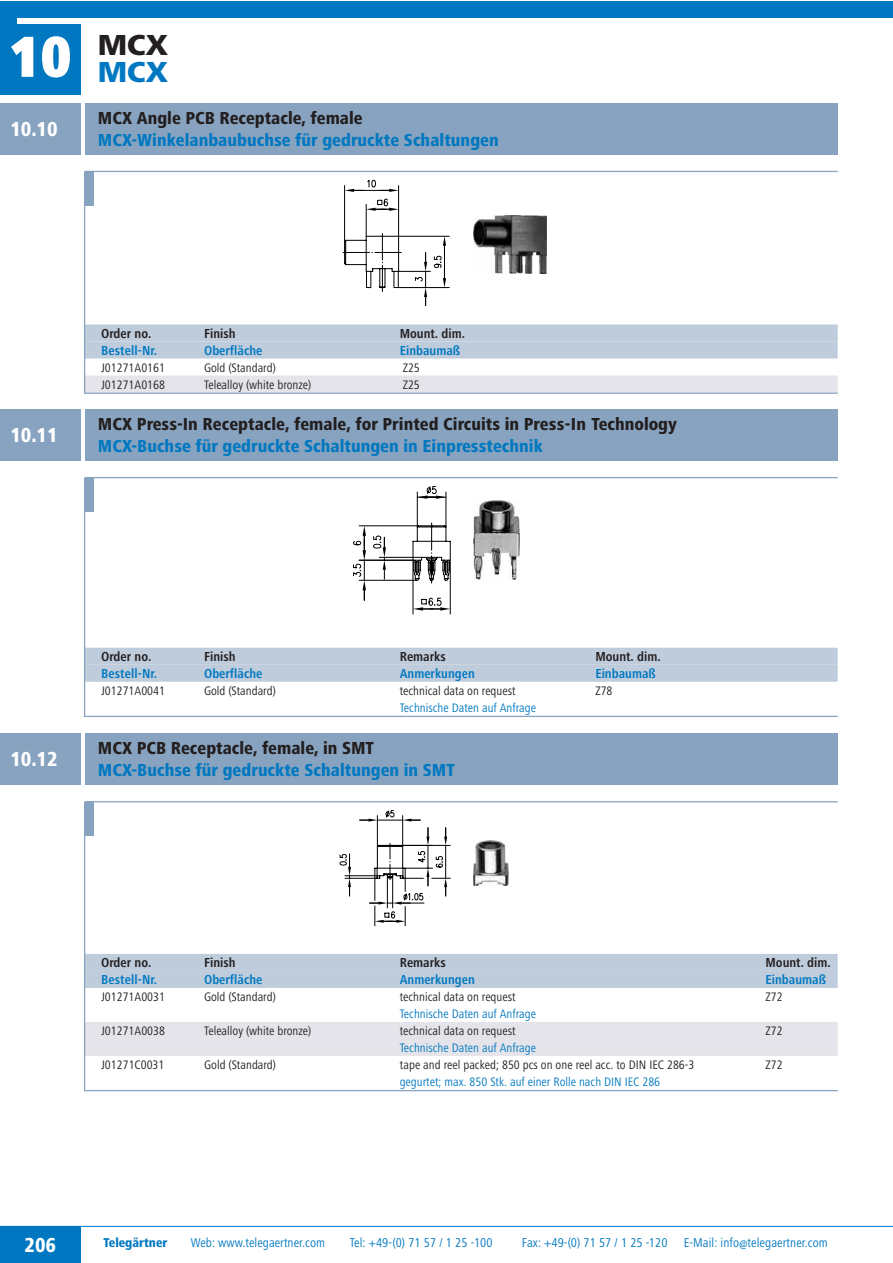
<style>
.page{position:relative;width:893px;height:1263px;background:#fff}
.page>*{position:absolute;margin:0;border:0;box-sizing:border-box;transform-origin:0 0}
.t1{font:800 30px/27px "Frutiger Next LT";color:#231f20;text-align:right}
.t2{font:800 condensed 21px "Frutiger Next LT";color:#fff}
.t3{font:800 condensed 18px "Frutiger Next LT";color:#0078c1}
.t4{font:800 condensed 18px "Frutiger Next LT";color:#231f20}
.t5{font:700 condensed 13.5px "Frutiger Next LT";color:#0078c1}
.t6{font:700 condensed 13.5px "Frutiger Next LT";color:#231f20}
.t7{font:condensed 13.2px "Frutiger Next LT";letter-spacing:.005em;color:#0078c1}
.t8{font:800 condensed 13.2px "Frutiger Next LT";color:#0078c1}
.t9{font:condensed 12.75px "Frutiger Next LT";color:#231f20}
.t10{font:condensed 12.75px "Frutiger Next LT";color:#0078c1}
.s1{color:#0078c1}
</style>
<div class="page">
<div style="left:0;top:1px;width:81px;height:94px;background:#0078c1"></div>
<div style="left:0;top:1226px;width:81px;height:37px;background:#0078c1"></div>
<div style="left:0;top:1px;width:892px;height:17px;background:#0078c1"></div>
<div style="left:17px;top:18px;width:875px;height:5px;background:#fff"></div>
<hr style="left:0;top:1226px;width:892px;height:1px;background:#0078c1">
<div style="left:0;top:103px;width:81px;height:51px;background:#88a3bf"></div>
<div style="left:85px;top:103px;width:753px;height:51px;background:#88a3bf"></div>
<hr style="left:85px;top:171px;width:753px;height:1px;background:#88a3bf">
<svg style="left:342px;top:180px;width:108px;height:126px"></svg>
<img style="left:473px;top:215px;width:73px;height:58px">
<div style="left:85px;top:171px;width:9px;height:34px;background:#88a3bf"></div>
<div style="left:85px;top:324px;width:753px;height:17px;background:#bfccdc"></div>
<div style="left:85px;top:341px;width:753px;height:18px;background:#bfccdc"></div>
<div style="left:85px;top:376px;width:753px;height:17px;background:#e4e4ea"></div>
<hr style="left:85px;top:393px;width:753px;height:1px;background:#88a3bf">
<hr style="left:84px;top:171px;width:1px;height:223px;background:#88a3bf">
<div style="left:0;top:410px;width:81px;height:51px;background:#88a3bf"></div>
<div style="left:85px;top:410px;width:753px;height:51px;background:#88a3bf"></div>
<hr style="left:85px;top:477px;width:753px;height:1px;background:#88a3bf">
<svg style="left:353px;top:486px;width:98px;height:129px"></svg>
<img style="left:473px;top:500px;width:46px;height:79px">
<div style="left:85px;top:478px;width:9px;height:34px;background:#88a3bf"></div>
<div style="left:85px;top:648px;width:753px;height:17px;background:#bfccdc"></div>
<div style="left:85px;top:665px;width:753px;height:17px;background:#bfccdc"></div>
<hr style="left:85px;top:716px;width:753px;height:1px;background:#88a3bf">
<hr style="left:84px;top:478px;width:1px;height:239px;background:#88a3bf">
<div style="left:0;top:734px;width:81px;height:51px;background:#88a3bf"></div>
<div style="left:85px;top:734px;width:753px;height:51px;background:#88a3bf"></div>
<hr style="left:85px;top:801px;width:753px;height:1px;background:#88a3bf">
<svg style="left:339px;top:810px;width:112px;height:116px"></svg>
<img style="left:473px;top:841px;width:35px;height:45px">
<div style="left:85px;top:802px;width:9px;height:34px;background:#88a3bf"></div>
<div style="left:85px;top:954px;width:753px;height:17px;background:#bfccdc"></div>
<div style="left:85px;top:971px;width:753px;height:17px;background:#bfccdc"></div>
<div style="left:85px;top:1022px;width:753px;height:17px;background:#e4e4ea"></div>
<div style="left:85px;top:1039px;width:753px;height:17px;background:#e4e4ea"></div>
<hr style="left:85px;top:1090px;width:753px;height:1px;background:#88a3bf">
<hr style="left:84px;top:802px;width:1px;height:289px;background:#88a3bf">
<h1 class="t1" style="left:9px;top:35px;width:160px">MCX<br><sup>10</sup> <span class="s1">MCX</span></h1>
<h2 class="t2" style="left:10px;top:121px;width:49px">10.10</h2>
<h3 class="t4" style="left:98px;top:111px;width:266px">MCX Angle PCB Receptacle, female</h3>
<h3 class="t3" style="left:98px;top:133px;width:402px">MCX-Winkelanbaubuchse für gedruckte Schaltungen</h3>
<h2 class="t2" style="left:10px;top:427px;width:49px">10.11</h2>
<p class="t6" style="left:101px;top:328px;width:52px">Order no.</p>
<p class="t6" style="left:204px;top:328px;width:33px">Finish</p>
<p class="t6" style="left:400px;top:328px;width:67px">Mount. dim.</p>
<p class="t5" style="left:101px;top:345px;width:58px">Bestell-Nr.</p>
<p class="t5" style="left:204px;top:345px;width:60px">Oberfläche</p>
<p class="t5" style="left:400px;top:345px;width:62px">Einbaumaß</p>
<p class="t9" style="left:101px;top:363px;width:65px">J01271A0161</p>
<p class="t9" style="left:204px;top:363px;width:73px">Gold (Standard)</p>
<p class="t9" style="left:403px;top:363px;width:19px">Z25</p>
<p class="t9" style="left:101px;top:380px;width:65px">J01271A0168</p>
<p class="t9" style="left:204px;top:380px;width:109px">Telealloy (white bronze)</p>
<p class="t9" style="left:403px;top:380px;width:19px">Z25</p>
<h3 class="t4" style="left:98px;top:417px;width:581px">MCX Press-In Receptacle, female, for Printed Circuits in Press-In Technology</h3>
<h3 class="t3" style="left:98px;top:439px;width:446px">MCX-Buchse für gedruckte Schaltungen in Einpresstechnik</h3>
<h2 class="t2" style="left:10px;top:751px;width:49px">10.12</h2>
<p class="t6" style="left:101px;top:651px;width:52px">Order no.</p>
<p class="t6" style="left:204px;top:651px;width:33px">Finish</p>
<p class="t6" style="left:400px;top:651px;width:48px">Remarks</p>
<p class="t6" style="left:595px;top:651px;width:67px">Mount. dim.</p>
<p class="t5" style="left:101px;top:668px;width:58px">Bestell-Nr.</p>
<p class="t5" style="left:204px;top:668px;width:60px">Oberfläche</p>
<p class="t5" style="left:400px;top:668px;width:77px">Anmerkungen</p>
<p class="t5" style="left:595px;top:668px;width:62px">Einbaumaß</p>
<p class="t9" style="left:101px;top:686px;width:65px">J01271A0041</p>
<p class="t9" style="left:204px;top:686px;width:73px">Gold (Standard)</p>
<p class="t9" style="left:400px;top:686px;width:117px">technical data on request</p>
<p class="t9" style="left:595px;top:686px;width:19px">Z78</p>
<p class="t10" style="left:400px;top:703px;width:138px">Technische Daten auf Anfrage</p>
<h3 class="t4" style="left:98px;top:742px;width:278px">MCX PCB Receptacle, female, in SMT</h3>
<h3 class="t3" style="left:98px;top:763px;width:359px">MCX-Buchse für gedruckte Schaltungen in SMT</h3>
<p class="t6" style="left:101px;top:957px;width:52px">Order no.</p>
<p class="t6" style="left:204px;top:957px;width:33px">Finish</p>
<p class="t6" style="left:400px;top:957px;width:48px">Remarks</p>
<p class="t6" style="left:765px;top:957px;width:67px">Mount. dim.</p>
<p class="t5" style="left:101px;top:974px;width:58px">Bestell-Nr.</p>
<p class="t5" style="left:204px;top:974px;width:60px">Oberfläche</p>
<p class="t5" style="left:400px;top:974px;width:77px">Anmerkungen</p>
<p class="t5" style="left:765px;top:974px;width:62px">Einbaumaß</p>
<p class="t9" style="left:101px;top:992px;width:65px">J01271A0031</p>
<p class="t9" style="left:204px;top:992px;width:73px">Gold (Standard)</p>
<p class="t9" style="left:400px;top:992px;width:117px">technical data on request</p>
<p class="t9" style="left:765px;top:992px;width:19px">Z72</p>
<p class="t10" style="left:400px;top:1009px;width:138px">Technische Daten auf Anfrage</p>
<p class="t9" style="left:101px;top:1026px;width:65px">J01271A0038</p>
<p class="t9" style="left:204px;top:1026px;width:109px">Telealloy (white bronze)</p>
<p class="t9" style="left:400px;top:1026px;width:117px">technical data on request</p>
<p class="t9" style="left:765px;top:1026px;width:19px">Z72</p>
<p class="t10" style="left:400px;top:1043px;width:138px">Technische Daten auf Anfrage</p>
<p class="t9" style="left:101px;top:1060px;width:65px">J01271C0031</p>
<p class="t9" style="left:204px;top:1060px;width:73px">Gold (Standard)</p>
<p class="t9" style="left:400px;top:1060px;width:296px">tape and reel packed; 850 pcs on one reel acc. to DIN IEC 286-3</p>
<p class="t9" style="left:765px;top:1060px;width:19px">Z72</p>
<p class="t10" style="left:400px;top:1077px;width:262px">gegurtet; max. 850 Stk. auf einer Rolle nach DIN IEC 286</p>
<h2 class="t2" style="left:25px;top:1237px;width:33px">206</h2>
<p class="t8" style="left:104px;top:1237px;width:65px">Telegärtner</p>
<p class="t7" style="left:191px;top:1237px;width:136px">Web: www.telegaertner.com</p>
<p class="t7" style="left:350px;top:1237px;width:144px">Tel: +49-(0) 71 57 / 1 25 -100</p>
<p class="t7" style="left:522px;top:1237px;width:308px">Fax: +49-(0) 71 57 / 1 25 -120 E-Mail: info@telegaertner.com</p>
</div>
